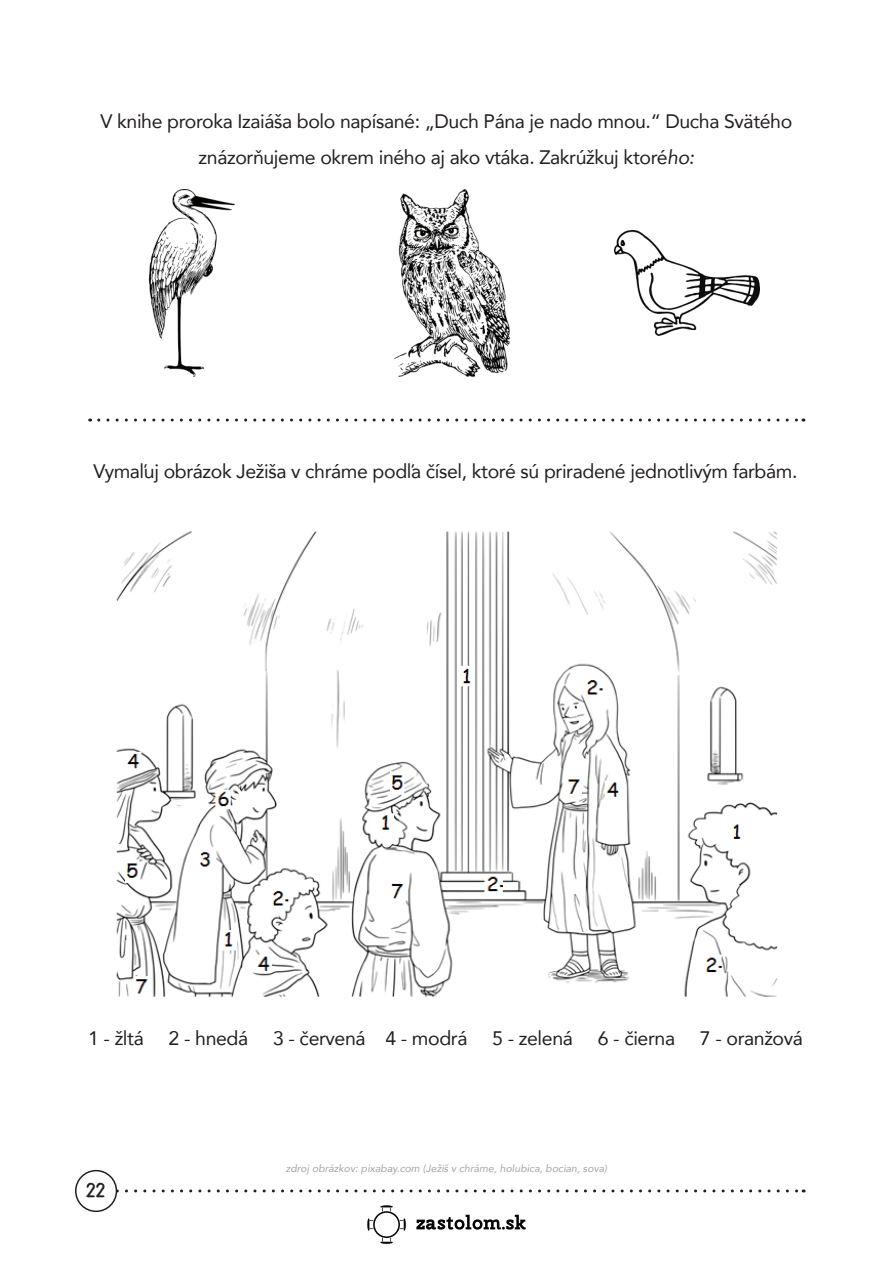
<style>
.page{position:relative;width:893px;height:1263px;background:#fff}
.page>*{position:absolute;margin:0;border:0;box-sizing:border-box;transform-origin:0 0}
.t1{font:24px "Roxers Typeface";color:#231f20}
.t2{font:19.5px/36px "Avenir";letter-spacing:-.02em;color:#231f20;text-align:center}
.t3{font:italic 10.5px "Avenir";color:#a1a3a6}
.s1{font-style:italic}
</style>
<div class="page">
<svg style="left:117px;top:1189px;width:687px;height:3px"></svg>
<div style="left:75px;top:1170px;width:42px;height:42px;border:2px solid #231f20;border-radius:50%"></div>
<svg style="left:416px;top:1215px;width:110px;height:14px"></svg>
<svg style="left:367px;top:1205px;width:39px;height:39px"></svg>
<img style="left:394px;top:189px;width:115px;height:187px">
<img style="left:148px;top:190px;width:87px;height:186px">
<img style="left:614px;top:230px;width:145px;height:106px">
<svg style="left:99px;top:419px;width:705px;height:3px"></svg>
<img style="left:116px;top:531px;width:662px;height:466px">
<p class="t2" style="left:101px;top:102px;width:693px">V knihe proroka Izaiáša bolo napísané: „Duch Pána je nado mnou.“ Ducha Svätého znázorňujeme okrem iného aj ako vtáka. Zakrúžkuj ktoré<span class="s1">ho:</span></p>
<p class="t2" style="left:93px;top:452px;width:705px">Vymaľuj obrázok Ježiša v chráme podľa čísel, ktoré sú priradené jednotlivým farbám.</p>
<p class="t2" style="left:88px;top:1019px;width:57px">1 - žltá</p>
<p class="t2" style="left:169px;top:1019px;width:81px">2 - hnedá</p>
<p class="t2" style="left:273px;top:1019px;width:196px">3 - červená 4 - modrá</p>
<p class="t2" style="left:492px;top:1019px;width:82px">5 - zelená</p>
<p class="t2" style="left:598px;top:1019px;width:79px">6 - čierna</p>
<p class="t2" style="left:700px;top:1019px;width:105px">7 - oranžová</p>
<p class="t1" style="left:87px;top:1176px;width:20px">22</p>
<p class="t3" style="left:286px;top:1162px;width:323px">zdroj obrázkov: pixabay.com (Ježiš v chráme, holubica, bocian, sova)</p>
</div>
